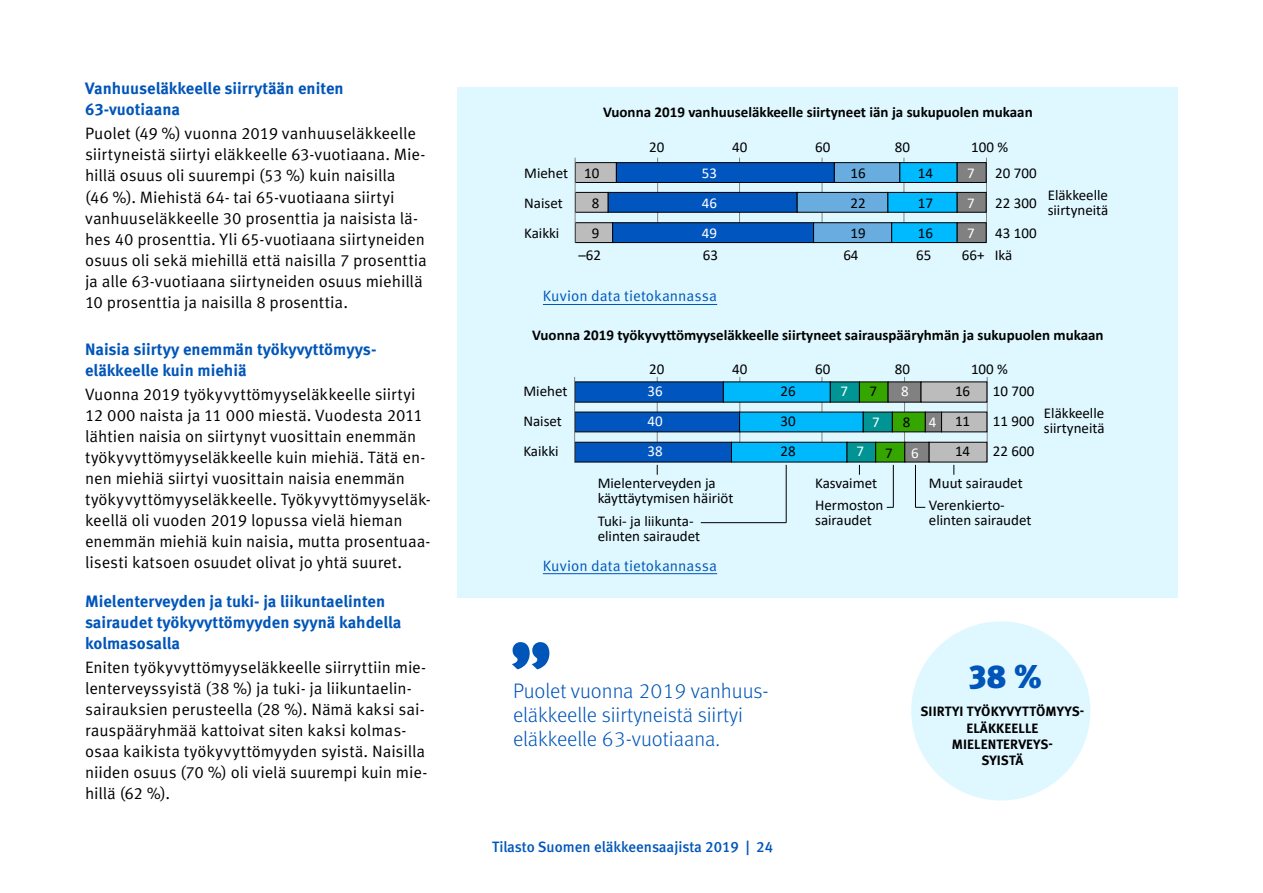
<style>
.page{position:relative;width:1263px;height:893px;background:#fff}
.page>*{position:absolute;margin:0;border:0;box-sizing:border-box;transform-origin:0 0}
.t1{font:900 33px "Meta Pro";color:#0055b9}
.t2{font:300 21px/24px "Meta OT";color:#0055b9}
.Leipä{font:16.5px/21px "Meta Pro Norm";color:#000}
._3__otsikko{font:16.5px/21px "Meta Pro Norm";letter-spacing:-.005em;color:#000}
._3__otsikko-2{font:700 16.5px/21px "Meta Pro";color:#0055b9}
.t3{font:15px/30px "Calibri";color:#000}
.Graafiotsikko{font:700 15px "Calibri";color:#000}
.Linkkiteksti{font:15px "Meta Pro Norm";letter-spacing:.005em;color:#0055b9}
.t4{font:15px "Meta Medium LF";color:#0055b9}
.t5{font:15px/30px "Calibri";color:#fff;text-align:justify}
.t6{font:700 13.5px/16.2px "Meta Pro";letter-spacing:.01em;color:#000;text-align:center}
</style>
<div class="page">
<div style="left:458px;top:87px;width:720px;height:510px;background:#dff8ff"></div>
<hr style="left:543px;top:304px;width:174px;height:1px;background:#0055b9">
<hr style="left:657px;top:158px;width:1px;height:85px;background:#818181">
<hr style="left:739px;top:158px;width:1px;height:85px;background:#818181">
<hr style="left:822px;top:158px;width:1px;height:85px;background:#818181">
<hr style="left:903px;top:158px;width:1px;height:85px;background:#818181">
<hr style="left:986px;top:158px;width:1px;height:85px;background:#818181">
<svg style="left:576px;top:162px;width:411px;height:81px"></svg>
<hr style="left:575px;top:158px;width:1px;height:85px;background:#818181">
<hr style="left:657px;top:377px;width:1px;height:85px;background:#818181">
<hr style="left:739px;top:377px;width:1px;height:85px;background:#818181">
<hr style="left:821px;top:377px;width:1px;height:85px;background:#818181">
<hr style="left:904px;top:377px;width:1px;height:85px;background:#818181">
<hr style="left:987px;top:377px;width:1px;height:85px;background:#818181">
<hr style="left:574px;top:377px;width:1px;height:85px;background:#818181">
<hr style="left:701px;top:522px;width:85px;height:1px;background:#000">
<hr style="left:786px;top:465px;width:1px;height:58px;background:#000">
<svg style="left:574px;top:381px;width:414px;height:94px"></svg>
<hr style="left:893px;top:465px;width:1px;height:42px;background:#000">
<hr style="left:915px;top:465px;width:1px;height:42px;background:#000">
<hr style="left:543px;top:573px;width:174px;height:1px;background:#0055b9">
<div style="left:911px;top:621px;width:179px;height:179px;background:#dff8ff;border-radius:50%"></div>
<svg style="left:512px;top:642px;width:37px;height:27px"></svg>
<h2 class="_3__otsikko-2" style="left:85px;top:77px;width:260px">Vanhuuseläkkeelle siirrytään eniten<br>63-vuotiaana</h2>
<h2 class="_3__otsikko" style="left:85px;top:122px;width:342px">Puolet (49 %) vuonna 2019 vanhuuseläkkeelle siirtyneistä siirtyi eläkkeelle 63-vuotiaana. Mie&shy;hillä osuus oli suurempi (53 %) kuin naisilla</h2>
<h2 class="_3__otsikko" style="left:85px;top:185px;width:311px">(46 %). Miehistä 64- tai 65-vuotiaana siirtyi</h2>
<h2 class="_3__otsikko" style="left:85px;top:206px;width:343px">vanhuuseläkkeelle 30 prosenttia ja naisista lä&shy;hes 40 prosenttia. Yli 65-vuotiaana siirtyneiden osuus oli sekä miehillä että naisilla 7 prosenttia ja alle 63-vuotiaana siirtyneiden osuus miehillä 10 prosenttia ja naisilla 8 prosenttia.</h2>
<h2 class="_3__otsikko-2" style="left:85px;top:338px;width:293px">Naisia siirtyy enemmän työkyvyttömyys-</h2>
<h2 class="_3__otsikko-2" style="left:85px;top:359px;width:163px">eläkkeelle kuin miehiä</h2>
<p class="Leipä" style="left:85px;top:383px;width:347px">Vuonna 2019 työkyvyttömyyseläkkeelle siirtyi 12 000 naista ja 11 000 miestä. Vuodesta 2011 lähtien naisia on siirtynyt vuosittain enemmän työkyvyttömyyseläkkeelle kuin miehiä. Tätä en&shy;nen miehiä siirtyi vuosittain naisia enemmän työkyvyttömyyseläkkeelle. Työkyvyttömyyseläk&shy;keellä oli vuoden 2019 lopussa vielä hieman enemmän miehiä kuin naisia, mutta prosentuaa&shy;lisesti katsoen osuudet olivat jo yhtä suuret.</p>
<h2 class="_3__otsikko-2" style="left:85px;top:590px;width:318px">Mielenterveyden ja tuki- ja liikuntaelinten sairaudet työkyvyttömyyden syynä kahdella kolmasosalla</h2>
<p class="Leipä" style="left:85px;top:656px;width:344px">Eniten työkyvyttömyyseläkkeelle siirryttiin mie&shy;lenterveyssyistä (38 %) ja tuki- ja liikuntaelin&shy;sairauksien perusteella (28 %). Nämä kaksi sai&shy;rauspääryhmää kattoivat siten kaksi kolmas&shy;osaa kaikista työkyvyttömyyden syistä. Naisilla niiden osuus (70 %) oli vielä suurempi kuin mie&shy;hillä (62 %).</p>
<p class="Graafiotsikko" style="left:603px;top:102px;width:431px">Vuonna 2019 vanhuuseläkkeelle siirtyneet iän ja sukupuolen mukaan</p>
<p class="t3" style="left:649px;top:132px;width:17px">20</p>
<p class="t3" style="left:732px;top:132px;width:17px">40</p>
<p class="t3" style="left:815px;top:132px;width:17px">60</p>
<p class="t3" style="left:895px;top:132px;width:17px">80</p>
<p class="t3" style="left:971px;top:132px;width:38px">100 %</p>
<p class="t3" style="left:524px;top:158px;width:46px">Miehet<br>Naiset<br>Kaikki</p>
<p class="t3" style="left:584px;top:158px;width:17px;text-align:center">10<br>8<br>9</p>
<p class="t5" style="left:702px;top:158px;width:17px">53<br>46<br>49</p>
<p class="t3" style="left:850px;top:158px;width:17px;text-align:justify">16<br>22<br>19</p>
<p class="t3" style="left:918px;top:158px;width:17px;text-align:justify">14<br>17<br>16</p>
<p class="t5" style="left:967px;top:158px;width:9px">7<br>7<br>7</p>
<p class="t3" style="left:995px;top:158px;width:43px;text-align:justify">20 700<br>22 300<br>43 100</p>
<p class="t3" style="left:578px;top:240px;width:24px">–62</p>
<p class="t3" style="left:703px;top:240px;width:17px">63</p>
<p class="t3" style="left:843px;top:240px;width:17px">64</p>
<p class="t3" style="left:916px;top:240px;width:17px">65</p>
<p class="t3" style="left:962px;top:240px;width:52px">66+ Ikä</p>
<p class="Linkkiteksti" style="left:543px;top:285px;width:176px">Kuvion data tietokannassa</p>
<p class="t3" style="left:1048px;top:187px;width:62px;line-height:15px">Eläkkeelle siirtyneitä</p>
<p class="Graafiotsikko" style="left:532px;top:325px;width:573px">Vuonna 2019 työkyvyttömyyseläkkeelle siirtyneet sairauspääryhmän ja sukupuolen mukaan</p>
<p class="t3" style="left:523px;top:376px;width:46px">Miehet<br>Naiset<br>Kaikki</p>
<p class="t3" style="left:649px;top:354px;width:17px">20</p>
<p class="t3" style="left:732px;top:354px;width:17px">40</p>
<p class="t3" style="left:815px;top:354px;width:17px">60</p>
<p class="t3" style="left:895px;top:354px;width:17px">80</p>
<p class="t3" style="left:971px;top:354px;width:38px">100 %</p>
<p class="t5" style="left:648px;top:376px;width:17px">36<br>40<br>38</p>
<p class="t3" style="left:780px;top:376px;width:17px;text-align:justify">26<br>30<br>28</p>
<p class="t3" style="left:955px;top:376px;width:17px;text-align:justify">16<br>11<br>14</p>
<p class="t5" style="left:901px;top:376px;width:9px">8</p>
<p class="t3" style="left:903px;top:407px;width:9px">8</p>
<p class="t3" style="left:993px;top:376px;width:43px;text-align:justify">10 700<br>11 900<br>22 600</p>
<p class="t5" style="left:840px;top:376px;width:9px">7</p>
<p class="t3" style="left:869px;top:376px;width:9px">7</p>
<p class="t5" style="left:929px;top:407px;width:9px">4</p>
<p class="t5" style="left:872px;top:407px;width:9px">7</p>
<p class="t5" style="left:856px;top:435px;width:9px">7</p>
<p class="t3" style="left:885px;top:437px;width:9px">7</p>
<p class="t5" style="left:911px;top:437px;width:9px">6</p>
<p class="t3" style="left:598px;top:475px;width:137px;line-height:15px">Mielenterveyden ja käyttäytymisen häiriöt</p>
<p class="t3" style="left:598px;top:513px;width:104px;line-height:15px">Tuki- ja liikunta&shy;elinten sairaudet</p>
<p class="t3" style="left:815px;top:472px;width:70px;line-height:21.6px">Kasvaimet<br>Hermoston</p>
<p class="t3" style="left:815px;top:505px;width:58px">sairaudet</p>
<p class="t3" style="left:929px;top:468px;width:95px">Muut sairaudet</p>
<p class="t3" style="left:929px;top:497px;width:104px;line-height:15px">Verenkierto&shy;elinten sairaudet</p>
<p class="Linkkiteksti" style="left:543px;top:554px;width:176px">Kuvion data tietokannassa</p>
<p class="t3" style="left:1044px;top:405px;width:62px;line-height:15px">Eläkkeelle siirtyneitä</p>
<p class="t2" style="left:513px;top:679px;width:257px">Puolet vuonna 2019 vanhuus&shy;eläkkeelle siirtyneistä siirtyi eläkkeelle 63-vuotiaana.</p>
<p class="t4" style="left:492px;top:838px;width:282px">Tilasto Suomen eläkkeensaajista 2019 | 24</p>
<h1 class="t1" style="left:968px;top:650px;width:75px">38 %</h1>
<p class="t6" style="left:920px;top:703px;width:165px">SIIRTYI TYÖKYVYTTÖMYYS-<br>ELÄKKEELLE<br>MIELENTERVEYS-<br>SYISTÄ</p>
</div>
